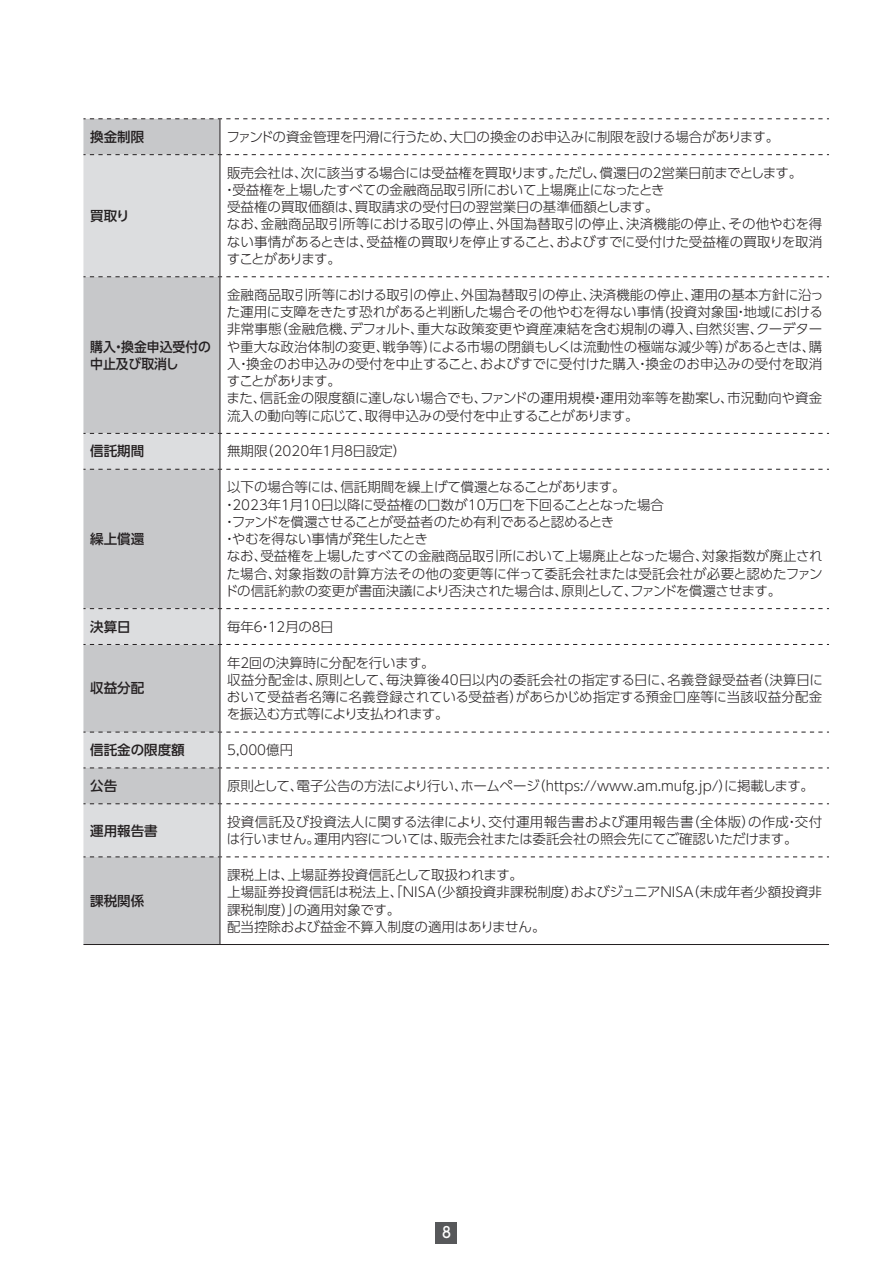
<style>
.page{position:relative;width:893px;height:1263px;background:#fff}
.page>*{position:absolute;margin:0;border:0;box-sizing:border-box;transform-origin:0 0}
.t1{font:500 15px "UD Shin Go Pro";color:#fff;scale:.9 1}
.t2{font:300 13.5px/17.2px "UD Shin Go Pro";color:#231f20}
.t3{font:300 13.5px "UD Shin Go Pro";letter-spacing:-.03em;color:#231f20}
.t4{font:500 13.5px "UD Shin Go Pro";color:#231f20}
.t5{font:300 13.5px "UD Shin Go Pro";letter-spacing:-.02em;color:#231f20}
.t6{font:500 13.5px/17.2px "UD Shin Go Pro";color:#231f20;scale:.95 1}
.t7{font:300 13.5px "UD Shin Go Pro";letter-spacing:-.105em;color:#231f20}
.t8{font:300 13.5px "UD Shin Go Pro";letter-spacing:-.08em;color:#231f20}
</style>
<div class="page">
<div style="left:436px;top:1222px;width:21px;height:21px;background:#57585a"></div>
<div style="left:83px;top:119px;width:137px;height:825px;background:#c7c8ca"></div>
<svg style="left:83px;top:155px;width:137px;height:701px;background:#cecfd1"></svg>
<hr style="left:220px;top:119px;width:1px;height:35px;background:#231f20">
<hr style="left:220px;top:155px;width:1px;height:121px;background:#231f20">
<hr style="left:220px;top:277px;width:1px;height:156px;background:#231f20">
<hr style="left:220px;top:434px;width:1px;height:35px;background:#231f20">
<hr style="left:220px;top:470px;width:1px;height:138px;background:#231f20">
<hr style="left:220px;top:609px;width:1px;height:35px;background:#231f20">
<hr style="left:220px;top:645px;width:1px;height:87px;background:#231f20">
<hr style="left:220px;top:732px;width:1px;height:35px;background:#231f20">
<hr style="left:220px;top:768px;width:1px;height:35px;background:#231f20">
<hr style="left:220px;top:804px;width:1px;height:52px;background:#231f20">
<hr style="left:220px;top:857px;width:1px;height:87px;background:#231f20">
<hr style="left:83px;top:944px;width:137px;height:1px;background:#231f20">
<hr style="left:220px;top:944px;width:609px;height:1px;background:#231f20">
<svg style="left:83px;top:469px;width:746px;height:1px"></svg>
<svg style="left:83px;top:608px;width:746px;height:1px"></svg>
<svg style="left:83px;top:644px;width:746px;height:1px"></svg>
<svg style="left:83px;top:732px;width:746px;height:1px"></svg>
<svg style="left:83px;top:767px;width:746px;height:1px"></svg>
<svg style="left:83px;top:803px;width:746px;height:1px"></svg>
<svg style="left:83px;top:856px;width:746px;height:1px"></svg>
<svg style="left:83px;top:118px;width:746px;height:1px"></svg>
<svg style="left:83px;top:154px;width:746px;height:1px"></svg>
<svg style="left:83px;top:276px;width:746px;height:1px"></svg>
<svg style="left:83px;top:433px;width:746px;height:1px"></svg>
<p class="t4" style="left:90px;top:126px;width:55px">換金制限</p>
<p class="t3" style="left:226px;top:126px;width:554px">ファンドの資金管理を円滑に行うため、大口の換金のお申込みに制限を設ける場合があります。</p>
<p class="t4" style="left:90px;top:205px;width:41px">買取り</p>
<p class="t6" style="left:90px;top:337px;width:129px">購入・換金申込受付の中止及び取消し</p>
<p class="t3" style="left:227px;top:162px;width:577px">販売会社は、次に該当する場合には受益権を買取ります。ただし、償還日の２営業日前までとします。</p>
<p class="t5" style="left:223px;top:179px;width:443px">・受益権を上場したすべての金融商品取引所において上場廃止になったとき</p>
<p class="t2" style="left:227px;top:198px;width:433px">受益権の買取価額は、買取請求の受付日の翌営業日の基準価額とします。</p>
<p class="t2" style="left:227px;top:215px;width:597px">なお、金融商品取引所等における取引の停止、外国為替取引の停止、決済機能の停止、その他やむを得</p>
<p class="t2" style="left:227px;top:232px;width:597px">ない事情があるときは、受益権の買取りを停止すること、およびすでに受付けた受益権の買取りを取消</p>
<p class="t8" style="left:227px;top:248px;width:115px">すことがあります。</p>
<p class="t2" style="left:227px;top:286px;width:599px">金融商品取引所等における取引の停止、外国為替取引の停止、決済機能の停止、運用の基本方針に沿った運用に支障をきたす恐れがあると判断した場合その他やむを得ない事情（投資対象国・地域における非常事態（金融危機、デフォルト、重大な政策変更や資産凍結を含む規制の導入、自然災害、クーデターや重大な政治体制の変更、戦争等）による市場の閉鎖もしくは流動性の極端な減少等）があるときは、購入・換金のお申込みの受付を中止すること、およびすでに受付けた購入・換金のお申込みの受付を取消すことがあります。<br>また、信託金の限度額に達しない場合でも、ファンドの運用規模・運用効率等を勘案し、市況動向や資金流入の動向等に応じて、取得申込みの受付を中止することがあります。</p>
<p class="t4" style="left:90px;top:440px;width:55px">信託期間</p>
<p class="t2" style="left:227px;top:442px;width:181px">無期限（2020年１月８日設定）</p>
<p class="t4" style="left:90px;top:528px;width:55px">繰上償還</p>
<p class="t2" style="left:223px;top:478px;width:601px;text-indent:4px">以下の場合等には、信託期間を繰上げて償還となることがあります。<br>・2023年１月10日以降に受益権の口数が10万口を下回ることとなった場合<br>・ファンドを償還させることが受益者のため有利であると認めるとき<br>・やむを得ない事情が発生したとき<br>なお、受益権を上場したすべての金融商品取引所において上場廃止となった場合、対象指数が廃止された場合、対象指数の計算方法その他の変更等に伴って委託会社または受託会社が必要と認めたファンドの信託約款の変更が書面決議により否決された場合は、原則として、ファンドを償還させます。</p>
<p class="t4" style="left:90px;top:616px;width:42px">決算日</p>
<p class="t7" style="left:227px;top:616px;width:108px">毎年６・1 2月の８日</p>
<p class="t4" style="left:90px;top:677px;width:55px">収益分配</p>
<p class="t2" style="left:227px;top:653px;width:598px">年２回の決算時に分配を行います。<br>収益分配金は、原則として、毎決算後40日以内の委託会社の指定する日に、名義登録受益者（決算日において受益者名簿に名義登録されている受益者）があらかじめ指定する預金口座等に当該収益分配金を振込む方式等により支払われます。</p>
<p class="t4" style="left:90px;top:739px;width:96px">信託金の限度額</p>
<p class="t2" style="left:227px;top:741px;width:68px">5,000億円</p>
<p class="t4" style="left:90px;top:775px;width:28px">公告</p>
<p class="t2" style="left:227px;top:777px;width:588px">原則として、電子公告の方法により行い、ホームページ（https://www.am.mufg.jp/）に掲載します。</p>
<p class="t4" style="left:90px;top:819px;width:69px">運用報告書</p>
<p class="t2" style="left:227px;top:813px;width:597px">投資信託及び投資法人に関する法律により、交付運用報告書および運用報告書（全体版）の作成・交付は行いません。運用内容については、販売会社または委託会社の照会先にてご確認いただけます。</p>
<p class="t4" style="left:90px;top:890px;width:55px">課税関係</p>
<p class="t2" style="left:227px;top:866px;width:596px">課税上は、上場証券投資信託として取扱われます。<br>上場証券投資信託は税法上、「ＮＩＳＡ（少額投資非課税制度）およびジュニアＮＩＳＡ（未成年者少額投資非課税制度）」の適用対象です。<br>配当控除および益金不算入制度の適用はありません。</p>
<p class="t1" style="left:442px;top:1220px;width:11px">8</p>
</div>
